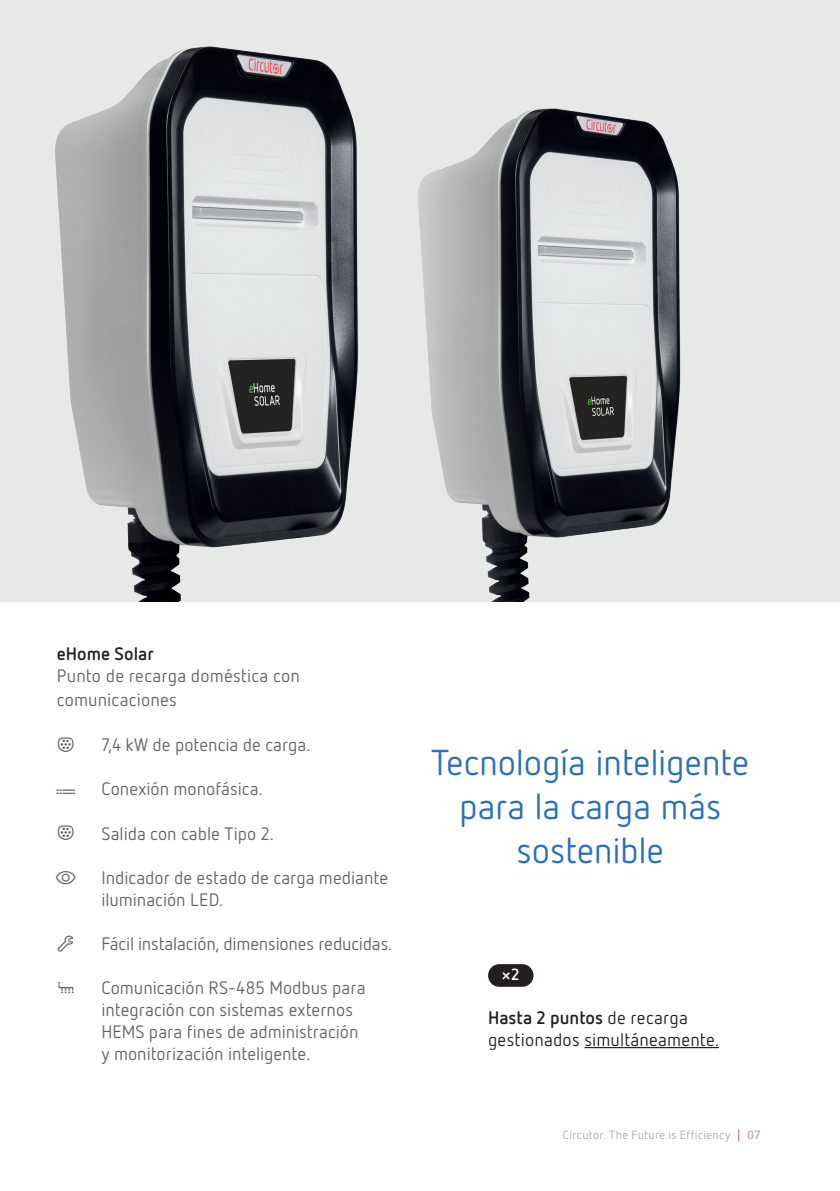
<style>
.page{position:relative;width:840px;height:1191px;background:#fff}
.page>*{position:absolute;margin:0;border:0;box-sizing:border-box;transform-origin:0 0}
.t1{font:36px/44px "Netto Pro";letter-spacing:-.01em;color:#2a70b8;text-align:center}
.t2{font:18px/22px "Netto Pro";color:#5f6369}
.t3{font:18px/22px "Netto Pro";letter-spacing:.005em;color:#231f20}
.t4{font:700 18px "Netto Pro";color:#231f20}
.t5{font:700 16.2px "Netto Pro";color:#fff}
.t6{font:12px "Netto Pro";letter-spacing:.03em;color:#a8abac}
.s1{font-weight:700}
.s2{color:#ee2d50}
</style>
<div class="page">
<div style="left:0;top:0;width:839px;height:601px;background:#e7e9e8"></div>
<img style="left:55px;top:46px;width:626px;height:555px">
<div style="left:488px;top:964px;width:45px;height:22px;background:#231f20;border-radius:11px"></div>
<hr style="left:584px;top:1047px;width:134px;height:1px;background:#231f20">
<h5 class="t4" style="left:57px;top:641px;width:99px">eHome Solar</h5>
<p class="t2" style="left:57px;top:662px;width:244px;line-height:24px">Punto de recarga doméstica con comunicaciones</p>
<p class="t2" style="left:101px;top:733px;width:210px">7,4 kW de potencia de carga.</p>
<p class="t2" style="left:101px;top:777px;width:163px">Conexión monofásica.</p>
<p class="t2" style="left:101px;top:821px;width:174px">Salida con cable Tipo 2.</p>
<p class="t2" style="left:101px;top:865px;width:288px">Indicador de estado de carga mediante iluminación LED.</p>
<p class="t2" style="left:101px;top:931px;width:292px">Fácil instalación, dimensiones reducidas.</p>
<p class="t2" style="left:101px;top:976px;width:265px">Comunicación RS-485 Modbus para integración con sistemas externos HEMS para fines de administración y monitorización inteligente.</p>
<h4 class="t1" style="left:431px;top:739px;width:319px">Tecnología inteligente para la carga más sostenible</h4>
<p class="t5" style="left:501px;top:963px;width:19px">×2</p>
<p class="t3" style="left:488px;top:1005px;width:232px"><span class="s1">Hasta 2 puntos</span> de recarga gestionados simultáneamente.</p>
<p class="t6" style="left:562px;top:1127px;width:199px">Circutor. The Future is Efficiency <span class="s2">|</span> <span class="s1">07</span></p>
</div>
